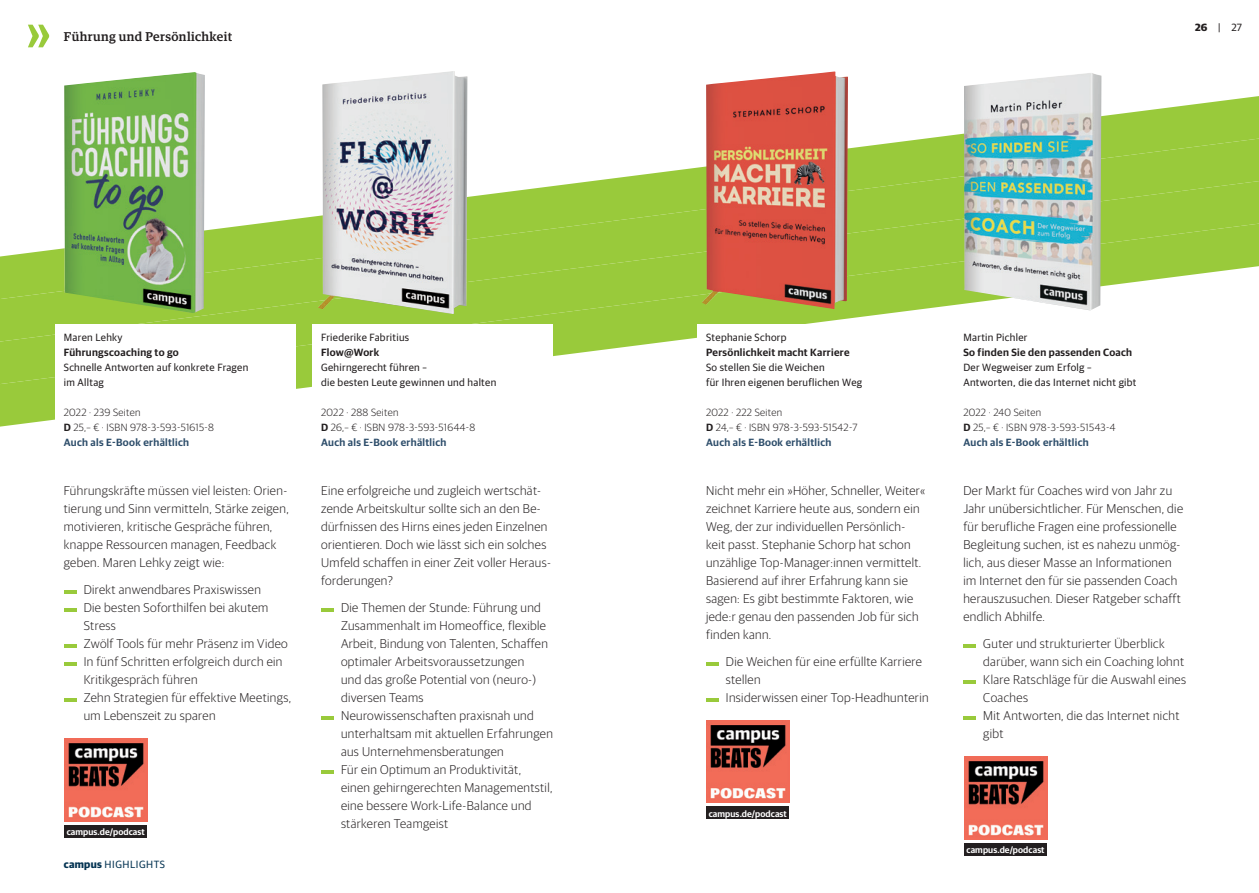
<style>
.page{position:relative;width:1259px;height:893px;background:#fff}
.page>*{position:absolute;margin:0;border:0;box-sizing:border-box;transform-origin:0 0}
.t1{font:300 12.75px/18px "Guardian Sans";letter-spacing:.03em;color:#231f20}
.t2{font:500 12.75px "Guardian Egyp";letter-spacing:.03em;color:#231f20}
.t3{font:10.5px/15px "Guardian Sans";letter-spacing:.03em;color:#231f20}
.t4{font:300 10.5px/15px "Guardian Sans";letter-spacing:.03em;color:#231f20}
.t5{font:600 10.5px "Guardian Sans";letter-spacing:.03em;color:#231f20}
.t6{font:10.5px "Guardian Sans";letter-spacing:.05em;color:#053453}
.t7{font:600 9px "Guardian Sans";letter-spacing:.01em;color:#fff}
.s1{font-weight:600}
.s2{font-weight:600;color:#2e4e6b}
.s3{font-weight:700}
</style>
<div class="page">
<svg style="left:467px;top:96px;width:792px;height:43px"></svg>
<svg style="left:593px;top:139px;width:666px;height:42px;fill:#99ca3b"></svg>
<svg style="left:256px;top:181px;width:1003px;height:43px;background:#a7d156"></svg>
<svg style="left:0;top:224px;width:1259px;height:203px;fill:#99ca3b"></svg>
<img style="left:64px;top:72px;width:141px;height:241px">
<img style="left:318px;top:71px;width:149px;height:243px">
<img style="left:702px;top:71px;width:146px;height:238px">
<img style="left:964px;top:73px;width:137px;height:237px">
<svg style="left:64px;top:591px;width:13px;height:3px"></svg>
<svg style="left:64px;top:609px;width:13px;height:3px"></svg>
<svg style="left:64px;top:645px;width:13px;height:3px"></svg>
<svg style="left:64px;top:663px;width:13px;height:3px"></svg>
<svg style="left:64px;top:699px;width:13px;height:3px"></svg>
<svg style="left:321px;top:609px;width:13px;height:3px"></svg>
<svg style="left:321px;top:717px;width:13px;height:3px"></svg>
<svg style="left:321px;top:771px;width:13px;height:3px"></svg>
<svg style="left:706px;top:663px;width:13px;height:3px"></svg>
<svg style="left:706px;top:699px;width:13px;height:3px"></svg>
<svg style="left:963px;top:645px;width:13px;height:3px"></svg>
<svg style="left:963px;top:681px;width:13px;height:3px"></svg>
<svg style="left:963px;top:717px;width:13px;height:3px"></svg>
<div style="left:55px;top:324px;width:241px;height:126px;background:#fff"></div>
<div style="left:312px;top:324px;width:241px;height:126px;background:#fff"></div>
<div style="left:697px;top:324px;width:241px;height:126px;background:#fff"></div>
<div style="left:60px;top:734px;width:92px;height:108px;background:linear-gradient(to right,#fff,#fff)"></div>
<img style="left:64px;top:738px;width:83px;height:83px">
<div style="left:64px;top:825px;width:83px;height:12px;background:#231f20"></div>
<img style="left:706px;top:720px;width:83px;height:83px">
<div style="left:706px;top:807px;width:83px;height:12px;background:#231f20"></div>
<svg style="left:964px;top:756px;width:84px;height:84px"></svg>
<img style="left:964px;top:757px;width:83px;height:82px">
<div style="left:964px;top:843px;width:83px;height:13px;background:#231f20"></div>
<svg style="left:28px;top:25px;width:21px;height:22px"></svg>
<p class="t2" style="left:64px;top:27px;width:170px">Führung und Persönlichkeit</p>
<p class="t3" style="left:64px;top:329px;width:60px">Maren Lehky</p>
<p class="t5" style="left:64px;top:345px;width:117px">Führungscoaching to go</p>
<p class="t3" style="left:64px;top:359px;width:186px">Schnelle Antworten auf konkrete Fragen im Alltag</p>
<p class="t4" style="left:64px;top:404px;width:152px">2022 · 239 Seiten<br><span class="s1">D</span> 25,– € · ISBN 978-3-593-51615-8<br><span class="s2">Auch als E-Book erhältlich</span></p>
<p class="t1" style="left:64px;top:481px;width:226px">Führungskräfte müssen viel leisten: Orien&shy;tierung und Sinn vermitteln, Stärke zeigen, motivieren, kritische Gespräche führen, knappe Ressourcen managen, Feedback geben. Maren Lehky zeigt wie:</p>
<p class="t1" style="left:84px;top:580px;width:209px">Direkt anwendbares Praxiswissen<br>Die besten Soforthilfen bei akutem<br>Stress<br>Zwölf Tools für mehr Präsenz im Video<br>In fünf Schritten erfolgreich durch ein<br>Kritikgespräch führen<br>Zehn Strategien für effektive Meetings, um Lebenszeit zu sparen</p>
<p class="t7" style="left:67px;top:825px;width:80px">campus.de/podcast</p>
<p class="t6" style="left:64px;top:857px;width:103px"><span class="s3">campus</span> HIGHLIGHTS</p>
<p class="t3" style="left:321px;top:329px;width:90px">Friederike Fabritius</p>
<p class="t5" style="left:321px;top:345px;width:60px">Flow@Work</p>
<p class="t3" style="left:321px;top:359px;width:177px">Gehirngerecht führen –<br>die besten Leute gewinnen und halten</p>
<p class="t4" style="left:321px;top:404px;width:156px">2022 · 288 Seiten<br><span class="s1">D</span> 26,– € · ISBN 978-3-593-51644-8<br><span class="s2">Auch als E-Book erhältlich</span></p>
<p class="t1" style="left:321px;top:481px;width:231px">Eine erfolgreiche und zugleich wertschät&shy;zende Arbeitskultur sollte sich an den Be&shy;dürfnissen des Hirns eines jeden Einzelnen orientieren. Doch wie lässt sich ein solches Umfeld schaffen in einer Zeit voller Heraus&shy;forderungen?</p>
<p class="t1" style="left:341px;top:598px;width:213px">Die Themen der Stunde: Führung und Zusammenhalt im Homeoffice, flexible Arbeit, Bindung von Talenten, Schaffen optimaler Arbeitsvoraussetzungen<br>und das große Potential von (neuro-) diversen Teams<br>Neurowissenschaften praxisnah und unterhaltsam mit aktuellen Erfahrungen aus Unternehmensberatungen<br>Für ein Optimum an Produktivität, einen gehirngerechten Managementstil, eine bessere Work-Life-Balance und stärkeren Teamgeist</p>
<p class="t3" style="left:1195px;top:19px;width:48px"><span class="s3">26</span> | 27</p>
<p class="t3" style="left:706px;top:329px;width:82px">Stephanie Schorp</p>
<p class="t5" style="left:706px;top:345px;width:145px">Persönlichkeit macht Karriere</p>
<p class="t3" style="left:706px;top:359px;width:158px">So stellen Sie die Weichen<br>für Ihren eigenen beruflichen Weg</p>
<p class="t4" style="left:706px;top:404px;width:153px">2022 · 222 Seiten<br><span class="s1">D</span> 24,– € · ISBN 978-3-593-51542-7<br><span class="s2">Auch als E-Book erhältlich</span></p>
<p class="t1" style="left:706px;top:481px;width:221px">Nicht mehr ein »Höher, Schneller, Weiter« zeichnet Karriere heute aus, sondern ein Weg, der zur individuellen Persönlich&shy;keit passt. Stephanie Schorp hat schon unzählige Top-Manager:innen vermittelt.<br>Basierend auf ihrer Erfahrung kann sie sagen: Es gibt bestimmte Faktoren, wie jede:r genau den passenden Job für sich finden kann.</p>
<p class="t1" style="left:726px;top:652px;width:204px">Die Weichen für eine erfüllte Karriere stellen<br>Insiderwissen einer Top-Headhunterin</p>
<p class="t7" style="left:709px;top:807px;width:80px">campus.de/podcast</p>
<p class="t3" style="left:963px;top:329px;width:66px">Martin Pichler</p>
<p class="t5" style="left:963px;top:345px;width:170px">So finden Sie den passenden Coach</p>
<p class="t3" style="left:963px;top:359px;width:175px">Der Wegweiser zum Erfolg –<br>Antworten, die das Internet nicht gibt</p>
<p class="t4" style="left:963px;top:404px;width:153px">2022 · 240 Seiten<br><span class="s1">D</span> 25,– € · ISBN 978-3-593-51543-4<br><span class="s2">Auch als E-Book erhältlich</span></p>
<p class="t1" style="left:963px;top:481px;width:221px">Der Markt für Coaches wird von Jahr zu Jahr unübersichtlicher. Für Menschen, die für berufliche Fragen eine professionelle Begleitung suchen, ist es nahezu unmög&shy;lich, aus dieser Masse an Informationen im Internet den für sie passenden Coach herauszusuchen. Dieser Ratgeber schafft endlich Abhilfe.</p>
<p class="t1" style="left:983px;top:634px;width:204px">Guter und strukturierter Überblick darüber, wann sich ein Coaching lohnt<br>Klare Ratschläge für die Auswahl eines<br>Coaches<br>Mit Antworten, die das Internet nicht gibt</p>
<p class="t7" style="left:966px;top:843px;width:80px">campus.de/podcast</p>
</div>
